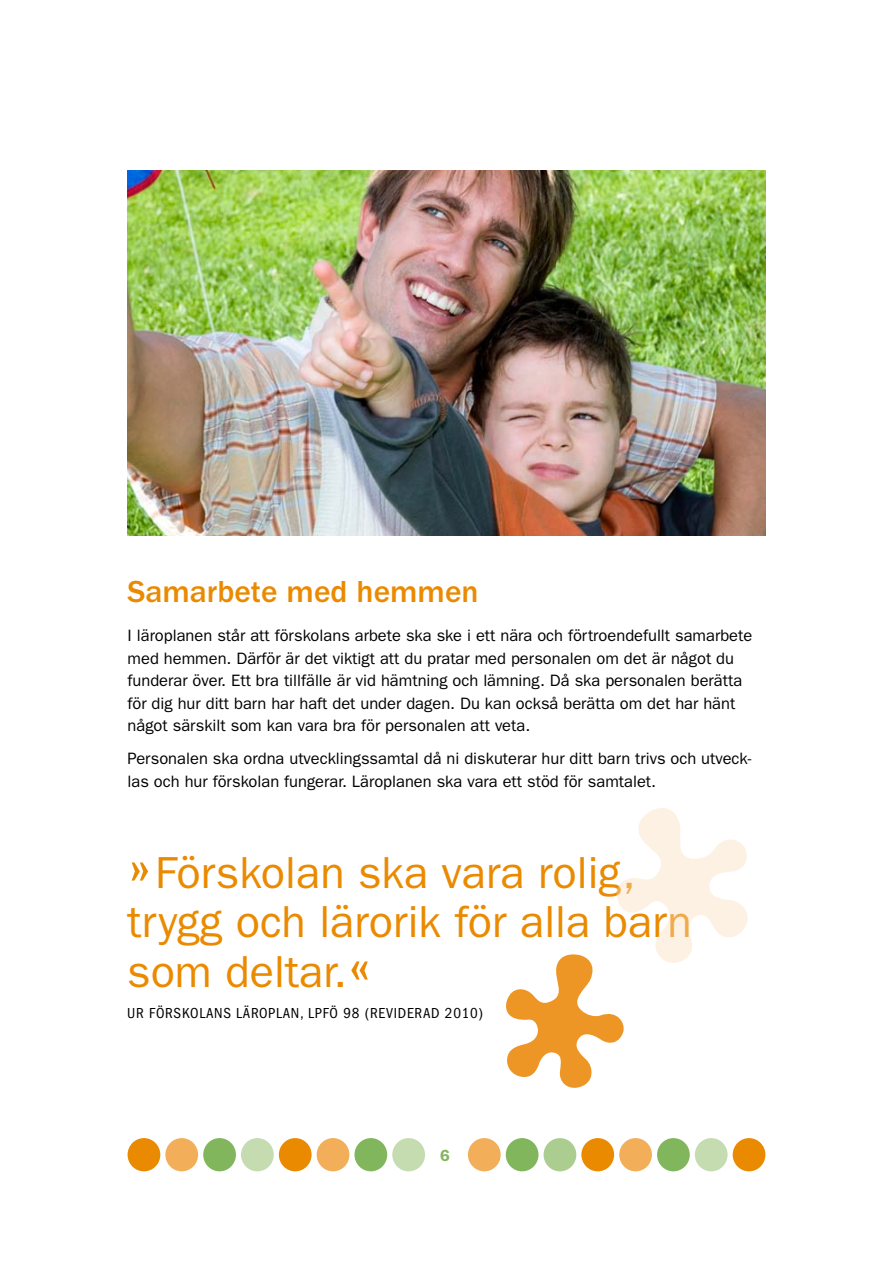
<style>
.page{position:relative;width:893px;height:1263px;background:#fff}
.page>*{position:absolute;margin:0;border:0;box-sizing:border-box;transform-origin:0 0}
.t1{font:45px/49.5px "Franklin Gothic LT";color:#ea8a00}
.t2{font:500 31.5px "Franklin Gothic LT";color:#ea8a00}
.t3{font:16.5px/22.5px "Franklin Gothic LT";color:#000}
.t4{font:600 16.2px "Franklin Gothic LT";color:#81b65d}
.t5{font:condensed 15px "Franklin Gothic LT";letter-spacing:.05em;color:#000}
.s1{font-size:63px}
</style>
<div class="page">
<div style="left:128px;top:1138px;width:32px;height:33px;background:#ea8a00;border-radius:50%"></div>
<div style="left:203px;top:1138px;width:33px;height:33px;background:#81b65d;border-radius:50%"></div>
<div style="left:165px;top:1138px;width:33px;height:33px;background:#f2ae58;border-radius:50%"></div>
<div style="left:241px;top:1138px;width:33px;height:33px;background:#c5dbb0;border-radius:50%"></div>
<div style="left:279px;top:1138px;width:33px;height:33px;background:#ea8a00;border-radius:50%"></div>
<div style="left:506px;top:1138px;width:32px;height:33px;background:#81b65d;border-radius:50%"></div>
<div style="left:695px;top:1138px;width:33px;height:33px;background:#c5dbb0;border-radius:50%"></div>
<div style="left:317px;top:1138px;width:32px;height:33px;background:#f2ae58;border-radius:50%"></div>
<div style="left:544px;top:1138px;width:32px;height:33px;background:#abcd8f;border-radius:50%"></div>
<div style="left:733px;top:1138px;width:32px;height:33px;background:#ea8a00;border-radius:50%"></div>
<div style="left:354px;top:1138px;width:33px;height:33px;background:#81b65d;border-radius:50%"></div>
<div style="left:581px;top:1138px;width:33px;height:33px;background:#ea8a00;border-radius:50%"></div>
<div style="left:619px;top:1138px;width:33px;height:33px;background:#f2ae58;border-radius:50%"></div>
<div style="left:392px;top:1138px;width:33px;height:33px;background:#c5dbb0;border-radius:50%"></div>
<div style="left:468px;top:1138px;width:33px;height:33px;background:#f2ae58;border-radius:50%"></div>
<div style="left:657px;top:1138px;width:33px;height:33px;background:#81b65d;border-radius:50%"></div>
<img style="left:128px;top:170px;width:637px;height:366px">
<svg style="left:506px;top:808px;width:242px;height:280px"></svg>
<h2 class="t2" style="left:128px;top:574px;width:353px">Samarbete med hemmen</h2>
<p class="t3" style="left:128px;top:624px;width:626px">I läroplanen står att förskolans arbete ska ske i ett nära och förtroendefullt samarbete med hemmen. Därför är det viktigt att du pratar med personalen om det är något du funderar över. Ett bra tillfälle är vid hämtning och lämning. Då ska personalen berätta för dig hur ditt barn har haft det under dagen. Du kan också berätta om det har hänt något särskilt som kan vara bra för personalen att veta.</p>
<p class="t3" style="left:128px;top:747px;width:625px">Personalen ska ordna utvecklingssamtal då ni diskuterar hur ditt barn trivs och utveck&shy;las och hur förskolan fungerar. Läroplanen ska vara ett stöd för samtalet.</p>
<h1 class="t1" style="left:127px;top:848px;width:566px"><span class="s1">»</span>Förskolan ska vara rolig, trygg och lärorik för alla barn som deltar.<span class="s1">«</span></h1>
<p class="t5" style="left:127px;top:1004px;width:357px">UR FÖRSKOLANS LÄROPLAN, LPFÖ 98 (REVIDERAD 2010)</p>
<p class="t4" style="left:440px;top:1146px;width:11px">6</p>
</div>
